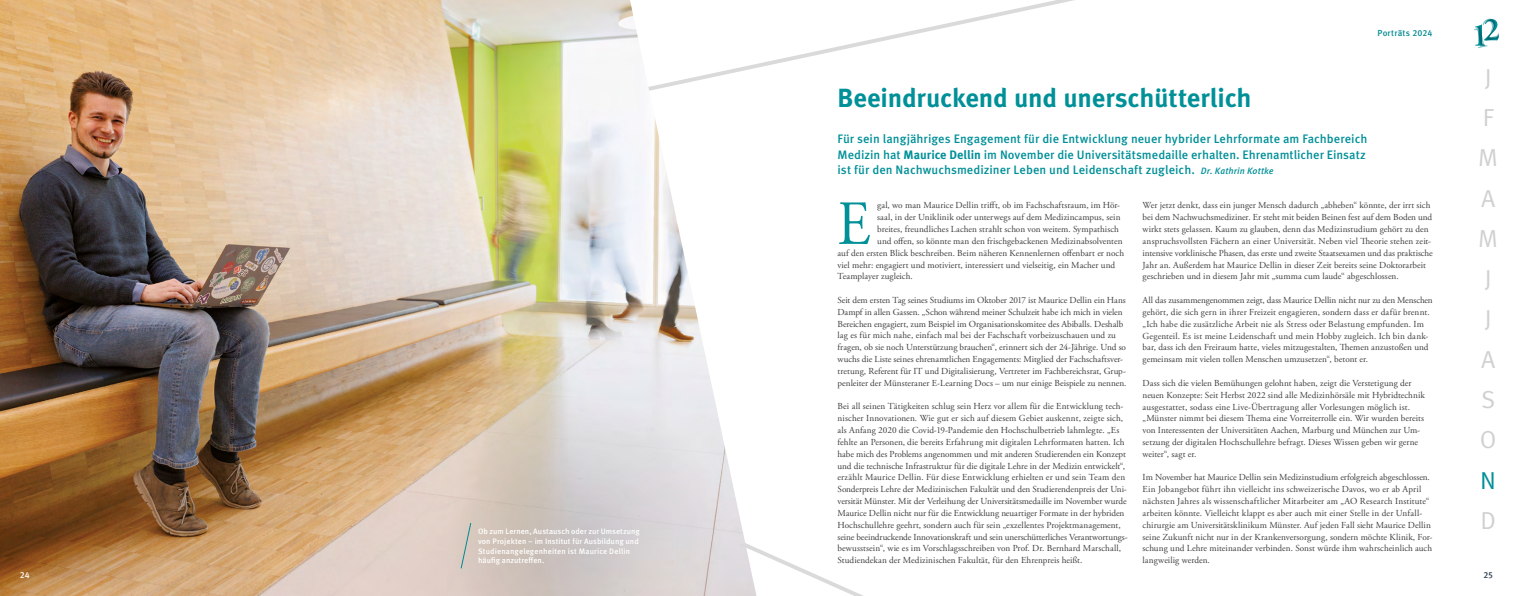
<style>
.page{position:relative;width:1513px;height:596px;background:#fff}
.page>*{position:absolute;margin:0;border:0;box-sizing:border-box;transform-origin:0 0}
.t1{font:62.65px "Adobe Garamond Pro";color:#009098;scale:.9 1}
.t2{font:700 26.25px "Meta OT";letter-spacing:-.005em;color:#009098}
.t3{font:24.5px/40.2px "Meta OT";color:#d0d0d0}
.t4{font:24.5px "Meta OT";color:#009098}
.t5{font:500 12.25px/15.3px "Meta OT";color:#009098}
.t6{font:9.19px/11.8px "Adobe Garamond Pro";letter-spacing:.005em;color:#3c3c3b}
.t7{font:500 8.75px "Meta OT";letter-spacing:.02em;color:#008991}
.t8{font:500 8.75px "Meta OT";color:#fff}
.t9{font:500 8.75px "Meta OT";color:#2e3c4b}
.t10{font:500 7.88px/9.6px "Meta OT";letter-spacing:.01em;color:#fff}
.s1{font-weight:700}
.s2{font-style:italic;font-size:9.19px}
</style>
<div class="page">
<svg style="left:756px;top:0;width:318px;height:68px"></svg>
<svg style="left:756px;top:548px;width:105px;height:47px"></svg>
<img style="left:0;top:0;width:756px;height:595px">
<svg style="left:432px;top:379px;width:307px;height:216px;background:#d9d1cb"></svg>
<svg style="left:1474px;top:18px;width:25px;height:30px"></svg>
<svg style="left:460px;top:521px;width:12px;height:48px"></svg>
<p class="t10" style="left:478px;top:526px;width:163px">Ob zum Lernen, Austausch oder zur Umsetzung von Projekten – im Institut für Ausbildung und Studienangelegenheiten ist Maurice Dellin häufig anzutreffen.</p>
<p class="t7" style="left:1378px;top:28px;width:56px">Porträts 2024</p>
<h2 class="t2" style="left:838px;top:81px;width:416px">Beeindruckend und unerschütterlich</h2>
<p class="t5" style="left:838px;top:131px;width:531px">Für sein langjähriges Engagement für die Entwicklung neuer hybrider Lehrformate am Fachbereich<br>Medizin hat <span class="s1">Maurice Dellin</span> im November die Universitätsmedaille erhalten. Ehrenamtlicher Einsatz ist für den Nachwuchsmediziner Leben und Leidenschaft zugleich. <span class="s2">Dr. Kathrin Kottke</span></p>
<h1 class="t1" style="left:838px;top:186px;width:38px">E</h1>
<p class="t6" style="left:877px;top:200px;width:245px">gal, wo man Maurice Dellin trifft, ob im Fachschaftsraum, im Hör-</p>
<p class="t6" style="left:877px;top:211px;width:245px">saal, in der Uniklinik oder unterwegs auf dem Medizincampus, sein</p>
<p class="t6" style="left:877px;top:223px;width:243px">breites, freundliches Lachen strahlt schon von weitem. Sympathisch</p>
<p class="t6" style="left:877px;top:235px;width:247px">und offen, so könnte man den frischgebackenen Medizinabsolventen</p>
<p class="t6" style="left:838px;top:247px;width:288px">auf den ersten Blick beschreiben. Beim näheren Kennenlernen offenbart er noch</p>
<p class="t6" style="left:838px;top:259px;width:279px">viel mehr: engagiert und motiviert, interessiert und vielseitig, ein Macher und</p>
<p class="t6" style="left:838px;top:271px;width:77px">Teamplayer zugleich.</p>
<p class="t6" style="left:838px;top:294px;width:290px">Seit dem ersten Tag seines Studiums im Oktober 2017 ist Maurice Dellin ein Hans Dampf in allen Gassen. „Schon während meiner Schulzeit habe ich mich in vielen Bereichen engagiert, zum Beispiel im Organisationskomitee des Abiballs. Deshalb lag es für mich nahe, einfach mal bei der Fachschaft vorbeizuschauen und zu fragen, ob sie noch Unterstützung brauchen“, erinnert sich der 24-Jährige. Und so wuchs die Liste seines ehrenamtlichen Engagements: Mitglied der Fachschaftsver&shy;tretung, Referent für IT und Digitalisierung, Vertreter im Fachbereichsrat, Grup&shy;penleiter der Münsteraner E-Learning Docs – um nur einige Beispiele zu nennen.</p>
<p class="t6" style="left:838px;top:400px;width:292px">Bei all seinen Tätigkeiten schlug sein Herz vor allem für die Entwicklung tech&shy;nischer Innovationen. Wie gut er sich auf diesem Gebiet auskennt, zeigte sich, als Anfang 2020 die Covid-19-Pandemie den Hochschulbetrieb lahmlegte. „Es fehlte an Personen, die bereits Erfahrung mit digitalen Lehrformaten hatten. Ich habe mich des Problems angenommen und mit anderen Studierenden ein Konzept und die technische Infrastruktur für die digitale Lehre in der Medizin entwickelt“, erzählt Maurice Dellin. Für diese Entwicklung erhielten er und sein Team den Sonderpreis Lehre der Medizinischen Fakultät und den Studierendenpreis der Uni&shy;versität Münster. Mit der Verleihung der Universitätsmedaille im November wurde Maurice Dellin nicht nur für die Entwicklung neuartiger Formate in der hybriden Hochschullehre geehrt, sondern auch für sein „exzellentes Projektmanagement, seine beeindruckende Innovationskraft und sein unerschütterliches Verantwortungs&shy;bewusstsein“, wie es im Vorschlagsschreiben von Prof. Dr. Bernhard Marschall, Studiendekan der Medizinischen Fakultät, für den Ehrenpreis heißt.</p>
<p class="t6" style="left:1143px;top:200px;width:292px">Wer jetzt denkt, dass ein junger Mensch dadurch „abheben“ könnte, der irrt sich bei dem Nachwuchsmediziner. Er steht mit beiden Beinen fest auf dem Boden und wirkt stets gelassen. Kaum zu glauben, denn das Medizinstudium gehört zu den anspruchsvollsten Fächern an einer Universität. Neben viel Theorie stehen zeit&shy;intensive vorklinische Phasen, das erste und zweite Staatsexamen und das praktische Jahr an. Außerdem hat Maurice Dellin in dieser Zeit bereits seine Doktorarbeit geschrieben und in diesem Jahr mit „summa cum laude“ abgeschlossen.</p>
<p class="t6" style="left:1143px;top:294px;width:292px">All das zusammengenommen zeigt, dass Maurice Dellin nicht nur zu den Menschen gehört, die sich gern in ihrer Freizeit engagieren, sondern dass er dafür brennt. „Ich habe die zusätzliche Arbeit nie als Stress oder Belastung empfunden. Im Gegenteil. Es ist meine Leidenschaft und mein Hobby zugleich. Ich bin dank&shy;bar, dass ich den Freiraum hatte, vieles mitzugestalten, Themen anzustoßen und gemeinsam mit vielen tollen Menschen umzusetzen“, betont er.</p>
<p class="t6" style="left:1143px;top:377px;width:284px">Dass sich die vielen Bemühungen gelohnt haben, zeigt die Verstetigung der neuen Konzepte: Seit Herbst 2022 sind alle Medizinhörsäle mit Hybridtechnik ausgestattet, sodass eine Live-Übertragung aller Vorlesungen möglich ist. „Münster nimmt bei diesem Thema eine Vorreiterrolle ein. Wir wurden bereits von Interessenten der Universitäten Aachen, Marburg und München zur Um&shy;setzung der digitalen Hochschullehre befragt. Dieses Wissen geben wir gerne weiter“, sagt er.</p>
<p class="t6" style="left:1143px;top:471px;width:291px">Im November hat Maurice Dellin sein Medizinstudium erfolgreich abgeschlossen.<br>Ein Jobangebot führt ihn vielleicht ins schweizerische Davos, wo er ab April nächsten Jahres als wissenschaftlicher Mitarbeiter am „AO Research Institute“ arbeiten könnte. Vielleicht klappt es aber auch mit einer Stelle in der Unfall&shy;chirurgie am Universitätsklinikum Münster. Auf jeden Fall sieht Maurice Dellin seine Zukunft nicht nur in der Krankenversorgung, sondern möchte Klinik, For&shy;schung und Lehre miteinander verbinden. Sonst würde ihm wahrscheinlich auch langweilig werden.</p>
<h3 class="t3" style="left:1478px;top:57px;width:21px">J<br>F<br>M<br>A<br>M<br>J<br>J<br>A<br>S<br>O</h3>
<h3 class="t4" style="left:1480px;top:465px;width:17px">N</h3>
<h3 class="t3" style="left:1480px;top:500px;width:17px">D</h3>
<p class="t8" style="left:20px;top:568px;width:11px">24</p>
<p class="t9" style="left:1483px;top:568px;width:11px">25</p>
</div>
